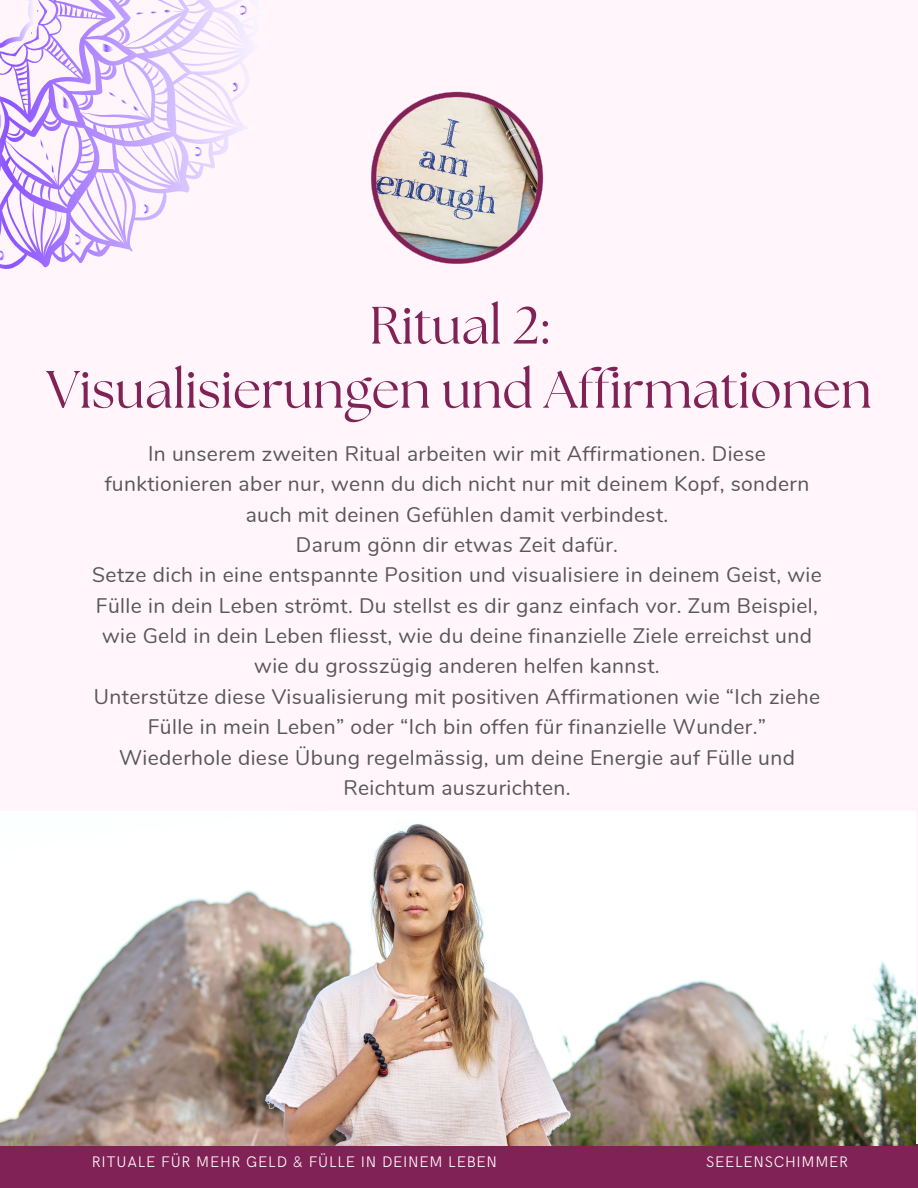
<style>
.page{position:relative;width:918px;height:1188px;background:#fff5fb}
.page>*{position:absolute;margin:0;border:0;box-sizing:border-box;transform-origin:0 0}
.t1{font:52.35px "The Seasons";letter-spacing:.005em;color:#812256}
.t2{font:21px/30.3px "Nunito";letter-spacing:.02em;color:#575757;text-align:center}
.t3{font:300 15.3px "HK Grotesk";letter-spacing:.05em;color:#fff}
</style>
<div class="page">
<svg style="left:371px;top:92px;width:172px;height:172px"></svg>
<div style="left:0;top:1145px;width:918px;height:43px;background:#812256"></div>
<svg style="left:0;top:0;width:250px;height:269px"></svg>
<svg style="left:131px;top:9px;width:40px;height:6px"></svg>
<svg style="left:235px;top:5px;width:13px;height:10px"></svg>
<svg style="left:228px;top:82px;width:12px;height:10px"></svg>
<svg style="left:96px;top:43px;width:18px;height:9px"></svg>
<svg style="left:104px;top:91px;width:35px;height:21px"></svg>
<svg style="left:190px;top:146px;width:13px;height:10px"></svg>
<svg style="left:140px;top:203px;width:10px;height:11px"></svg>
<svg style="left:58px;top:94px;width:12px;height:15px"></svg>
<svg style="left:38px;top:136px;width:6px;height:12px"></svg>
<svg style="left:44px;top:150px;width:5px;height:10px"></svg>
<svg style="left:49px;top:162px;width:6px;height:11px"></svg>
<svg style="left:71px;top:233px;width:11px;height:13px"></svg>
<svg style="left:0;top:250px;width:5px;height:11px"></svg>
<svg style="left:0;top:113px;width:2px;height:18px"></svg>
<svg style="left:0;top:0;width:40px;height:49px"></svg>
<img style="left:0;top:823px;width:916px;height:322px">
<p class="t1" style="left:369px;top:302px;width:181px">Ritual 2:</p>
<p class="t1" style="left:46px;top:366px;width:827px">Visualisierungen und Affirmationen</p>
<p class="t2" style="left:105px;top:439px;width:706px">In unserem zweiten Ritual arbeiten wir mit Affirmationen. Diese funktionieren aber nur, wenn du dich nicht nur mit deinem Kopf, sondern auch mit deinen Gefühlen damit verbindest.</p>
<p class="t2" style="left:296px;top:530px;width:324px">Darum gönn dir etwas Zeit dafür.</p>
<p class="t2" style="left:92px;top:560px;width:731px">Setze dich in eine entspannte Position und visualisiere in deinem Geist, wie Fülle in dein Leben strömt. Du stellst es dir ganz einfach vor. Zum Beispiel, wie Geld in dein Leben fliesst, wie du deine finanzielle Ziele erreichst und wie du grosszügig anderen helfen kannst.</p>
<p class="t2" style="left:94px;top:682px;width:728px">Unterstütze diese Visualisierung mit positiven Affirmationen wie “Ich ziehe Fülle in mein Leben” oder “Ich bin offen für finanzielle Wunder.” Wiederhole diese Übung regelmässig, um deine Energie auf Fülle und Reichtum auszurichten.</p>
<p class="t3" style="left:92px;top:1154px;width:407px">RITUALE FÜR MEHR GELD &amp; FÜLLE IN DEINEM LEBEN</p>
<p class="t3" style="left:706px;top:1154px;width:144px">SEELENSCHIMMER</p>
<p class="t3" style="left:792px;top:1154px;width:81px">INTUITION</p>
</div>
